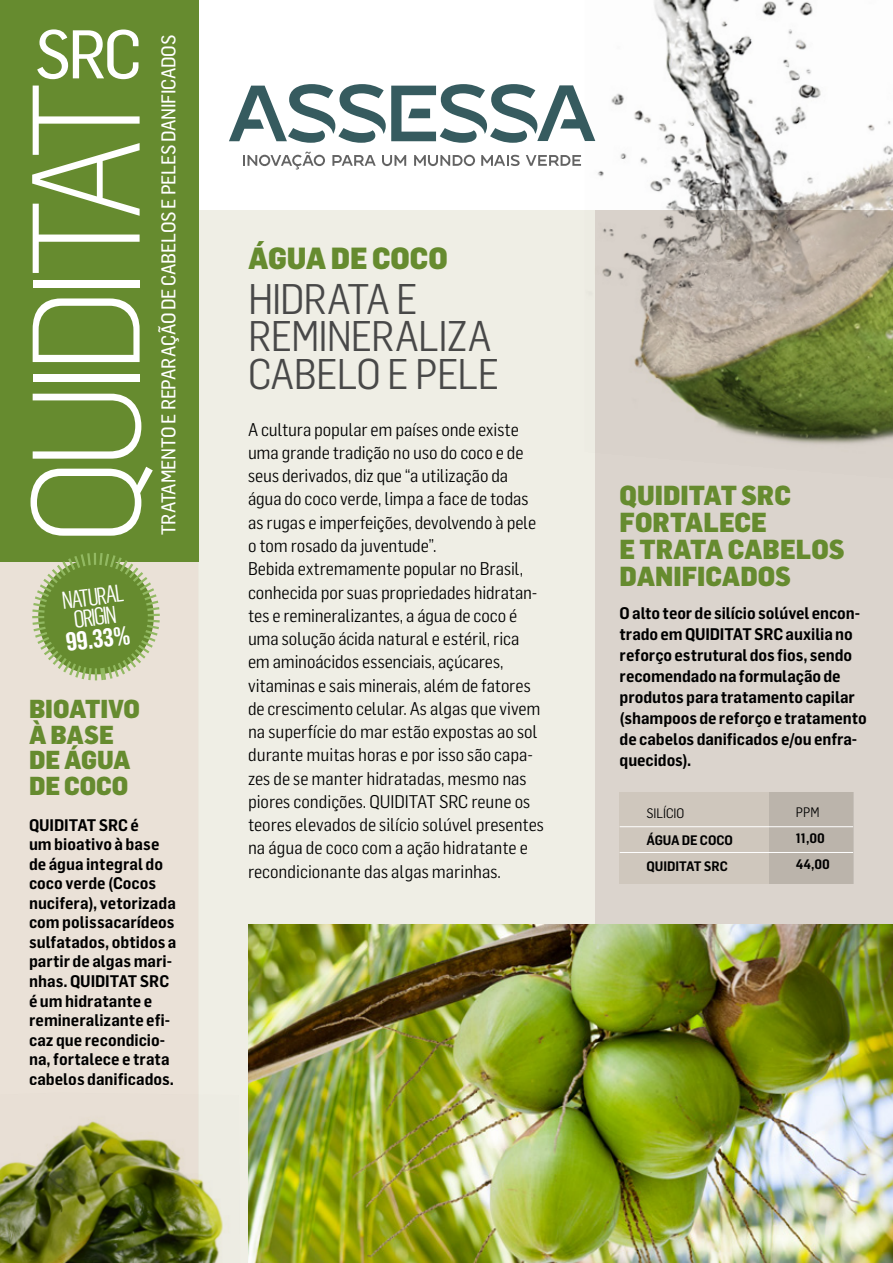
<style>
.page{position:relative;width:893px;height:1263px;background:#fff}
.page>*{position:absolute;margin:0;border:0;box-sizing:border-box;transform-origin:0 0}
.t1{font:300 150px "Flama Semicond";letter-spacing:-.075em;color:#fff}
.t2{font:67.35px "Flama Semicond Basic";color:#fff}
.t3{font:42px/37.5px "Flama Semicond";letter-spacing:-.025em;color:#484848}
.t4{font:900 30px "Flama Semicond";letter-spacing:-.005em;color:#668b2f}
.t5{font:900 27px/27px "Flama Semicond";color:#668b2f}
.t6{font:900 25.5px/25.5px "Flama Semicond";letter-spacing:-.005em;color:#668b2f}
.t7{font:700 condensed 25.5px "Flama";color:#fff;scale:1.05 1}
.t8{font:condensed 24px/20.2px "Flama";color:#fff;text-align:center;scale:1.05 1}
.t9{font:19.5px "Flama Semicond Basic";letter-spacing:-.015em;color:#fff}
.t10{font:18px/23.2px "Flama Semicond";color:#000}
.t11{font:600 16.5px/19.5px "Flama Semicond";color:#000}
.t12{font:600 13.5px/26.2px "Flama Semicond";color:#000}
.t13{font:13.5px "Flama Semicond";color:#000}
</style>
<div class="page">
<div style="left:595px;top:210px;width:298px;height:1053px;background:#dbd4cd"></div>
<div style="left:0;top:206px;width:198px;height:1057px;background:#eae1d7"></div>
<div style="left:198px;top:210px;width:397px;height:1053px;background:#eceadf"></div>
<div style="left:0;top:0;width:198px;height:561px;background:#668b2f"></div>
<img style="left:595px;top:0;width:298px;height:445px">
<img style="left:248px;top:925px;width:645px;height:338px">
<div style="left:620px;top:792px;width:233px;height:91px;background:#cfc7bd"></div>
<div style="left:769px;top:792px;width:84px;height:91px;background:#bbb4ab"></div>
<hr style="left:620px;top:826px;width:233px;height:1px;background:#fff">
<hr style="left:620px;top:852px;width:233px;height:1px;background:#fff">
<img style="left:0;top:1119px;width:223px;height:144px">
<svg style="left:243px;top:152px;width:82px;height:18px"></svg>
<svg style="left:332px;top:155px;width:44px;height:11px"></svg>
<svg style="left:382px;top:155px;width:24px;height:11px"></svg>
<svg style="left:414px;top:155px;width:61px;height:11px"></svg>
<svg style="left:481px;top:155px;width:39px;height:11px"></svg>
<svg style="left:526px;top:155px;width:55px;height:11px"></svg>
<svg style="left:229px;top:84px;width:366px;height:59px"></svg>
<svg style="left:30px;top:553px;width:132px;height:128px"></svg>
<h2 class="t2" style="left:35px;top:16px;width:108px">SRC</h2>
<p class="t9" style="left:157px;top:535px;width:502px;rotate:-90deg">TRATAMENTO E REPARAÇÃO DE CABELOS E PELES DANIFICADOS</p>
<h1 class="t1" style="left:2px;top:545px;width:464px;rotate:-90deg">QUIDITAT</h1>
<h3 class="t8" style="left:61px;top:590px;width:61px;rotate:-7deg">NATURAL<br>ORIGIN</h3>
<h3 class="t7" style="left:64px;top:628px;width:63px;rotate:-7deg">99.33%</h3>
<h3 class="t6" style="left:29px;top:695px;width:112px">BIOATIVO<br>À BASE<br>DE ÁGUA<br>DE COCO</h3>
<p class="t11" style="left:29px;top:815px;width:149px">QUIDITAT SRC é<br>um bioativo à base de água integral do coco verde (Cocos nucifera), vetorizada com polissacarídeos sulfatados, obtidos a partir de algas mari&shy;nhas. QUIDITAT SRC é um hidratante e remineralizante efi&shy;caz que recondicio&shy;na, fortalece e trata cabelos danificados.</p>
<h3 class="t4" style="left:248px;top:239px;width:201px">ÁGUA DE COCO</h3>
<h3 class="t3" style="left:248px;top:279px;width:253px">HIDRATA E<br>REMINERALIZA<br>CABELO E PELE</h3>
<p class="t10" style="left:248px;top:417px;width:297px">A cultura popular em países onde existe uma grande tradição no uso do coco e de seus derivados, diz que “a utilização da água do coco verde, limpa a face de todas as rugas e imperfeições, devolvendo à pele o tom rosado da juventude”.<br>Bebida extremamente popular no Brasil, conhecida por suas propriedades hidratan&shy;tes e remineralizantes, a água de coco é uma solução ácida natural e estéril, rica em aminoácidos essenciais, açúcares, vitaminas e sais minerais, além de fatores de crescimento celular. As algas que vivem na superfície do mar estão expostas ao sol durante muitas horas e por isso são capa&shy;zes de se manter hidratadas, mesmo nas piores condições. QUIDITAT SRC reune os teores elevados de silício solúvel presentes na água de coco com a ação hidratante e recondicionante das algas marinhas.</p>
<h3 class="t5" style="left:620px;top:480px;width:227px">QUIDITAT SRC<br>FORTALECE<br>E TRATA CABELOS<br>DANIFICADOS</h3>
<p class="t11" style="left:620px;top:602px;width:249px;line-height:21px">O alto teor de silício solúvel encon&shy;trado em QUIDITAT SRC auxilia no reforço estrutural dos fios, sendo recomendado na formulação de produtos para tratamento capilar (shampoos de reforço e tratamento de cabelos danificados e/ou enfra&shy;quecidos).</p>
<p class="t13" style="left:646px;top:806px;width:40px">SILÍCIO</p>
<p class="t12" style="left:646px;top:826px;width:88px">ÁGUA DE COCO<br>QUIDITAT SRC</p>
<p class="t13" style="left:796px;top:804px;width:25px">PPM</p>
<p class="t12" style="left:796px;top:825px;width:36px">11,00<br>44,00</p>
</div>
